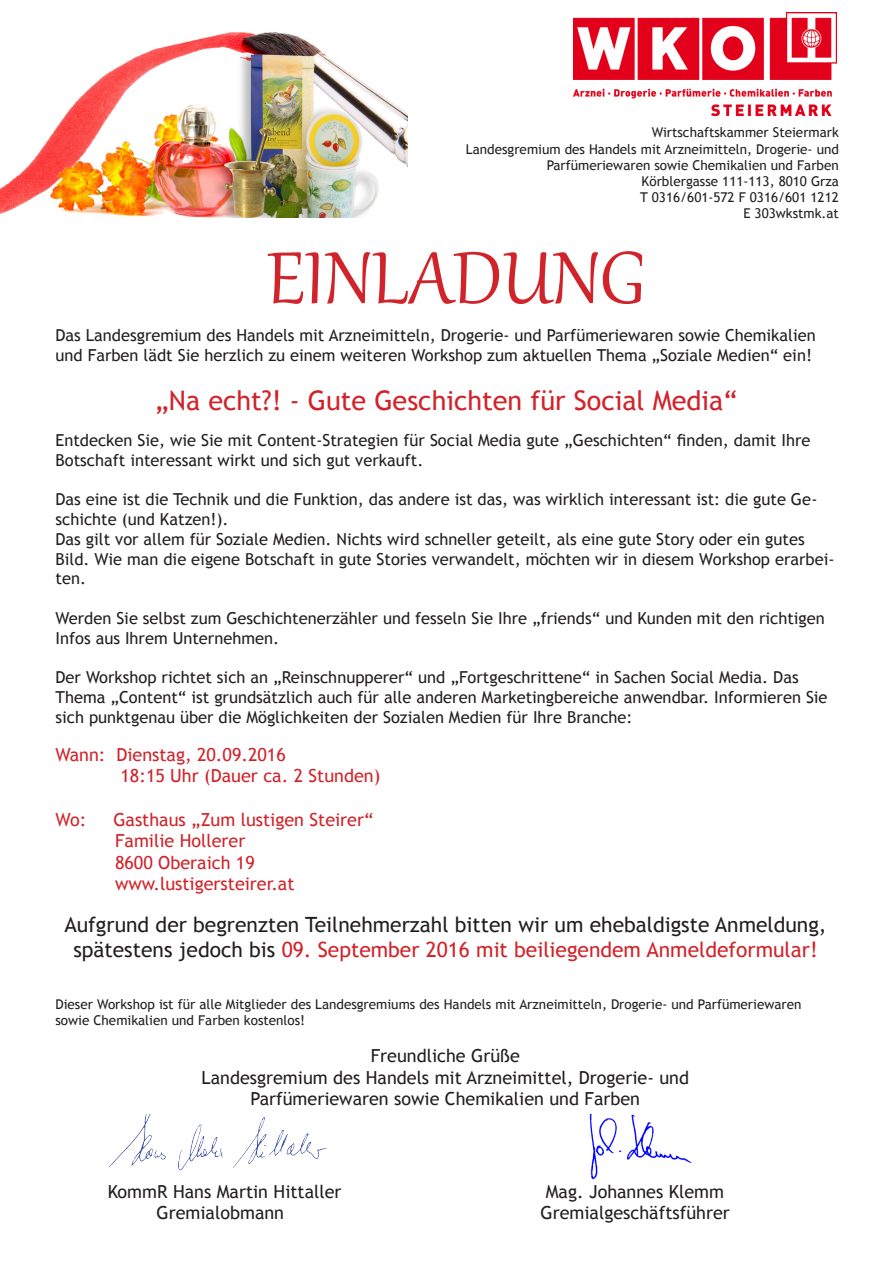
<style>
.page{position:relative;width:893px;height:1263px;background:#fff}
.page>*{position:absolute;margin:0;border:0;box-sizing:border-box;transform-origin:0 0}
.t1{font:90px "Gabriola";color:#d1232a}
.t2{font:27px "Trebuchet MS";color:#d1232a}
.t3{font:21px "Trebuchet MS";color:#231f20}
.t4{font:21px "Trebuchet MS";color:#d1232a}
.t5{font:18px "Trebuchet MS";color:#231f20}
.t6{font:18px "Trebuchet MS";color:#d1232a}
.t7{font:16.5px/19.8px "Trebuchet MS";color:#231f20}
.t8{font:13.5px/16.2px "Trebuchet MS";color:#231f20}
.s1{color:#231f20}
</style>
<div class="page">
<img style="left:574px;top:13px;width:263px;height:103px">
<img style="left:0;top:32px;width:408px;height:185px">
<img style="left:589px;top:1115px;width:103px;height:65px">
<img style="left:110px;top:1115px;width:217px;height:56px">
<p class="t8" style="left:652px;top:125px;width:189px">Wirtschaftskammer Steiermark</p>
<p class="t8" style="left:466px;top:141px;width:374px">Landesgremium des Handels mit Arzneimitteln, Drogerie- und</p>
<p class="t8" style="left:547px;top:157px;width:294px">Parfümeriewaren sowie Chemikalien und Farben</p>
<p class="t8" style="left:642px;top:173px;width:199px">Körblergasse 111-113, 8010 Grza</p>
<p class="t8" style="left:640px;top:190px;width:200px">T 0316/601-572 F 0316/601 1212</p>
<p class="t8" style="left:743px;top:206px;width:97px">E 303wkstmk.at</p>
<p class="t1" style="left:267px;top:219px;width:380px">EINLADUNG</p>
<p class="t7" style="left:56px;top:326px;width:762px">Das Landesgremium des Handels mit Arzneimitteln, Drogerie- und Parfümeriewaren sowie Chemikalien und Farben lädt Sie herzlich zu einem weiteren Workshop zum aktuellen Thema „Soziale Medien“ ein!</p>
<p class="t2" style="left:155px;top:384px;width:584px">„Na echt?! - Gute Geschichten für Social Media“</p>
<p class="t7" style="left:56px;top:430px;width:756px">Entdecken Sie, wie Sie mit Content-Strategien für Social Media gute „Geschichten“ finden, damit Ihre<br>Botschaft interessant wirkt und sich gut verkauft.</p>
<p class="t7" style="left:56px;top:490px;width:763px">Das eine ist die Technik und die Funktion, das andere ist das, was wirklich interessant ist: die gute Ge&shy;schichte (und Katzen!).</p>
<p class="t7" style="left:56px;top:529px;width:781px">Das gilt vor allem für Soziale Medien. Nichts wird schneller geteilt, als eine gute Story oder ein gutes<br>Bild. Wie man die eigene Botschaft in gute Stories verwandelt, möchten wir in diesem Workshop erarbei&shy;ten.</p>
<p class="t7" style="left:56px;top:608px;width:771px">Werden Sie selbst zum Geschichtenerzähler und fesseln Sie Ihre „friends“ und Kunden mit den richtigen<br>Infos aus Ihrem Unternehmen.</p>
<p class="t7" style="left:56px;top:668px;width:745px">Der Workshop richtet sich an „Reinschnupperer“ und „Fortgeschrittene“ in Sachen Social Media. Das</p>
<p class="t7" style="left:56px;top:688px;width:774px">Thema „Content“ ist grundsätzlich auch für alle anderen Marketingbereiche anwendbar. Informieren Sie sich punktgenau über die Möglichkeiten der Sozialen Medien für Ihre Branche:</p>
<p class="t6" style="left:56px;top:744px;width:232px">Wann: Dienstag, 20.09.2016</p>
<p class="t6" style="left:121px;top:765px;width:261px">18:15 Uhr (Dauer ca. 2 Stunden)</p>
<p class="t6" style="left:56px;top:808px;width:32px">Wo:</p>
<p class="t6" style="left:113px;top:808px;width:262px">Gasthaus „Zum lustigen Steirer“</p>
<p class="t6" style="left:115px;top:830px;width:132px">Familie Hollerer</p>
<p class="t6" style="left:115px;top:852px;width:141px">8600 Oberaich 19</p>
<p class="t6" style="left:115px;top:873px;width:181px">www.lustigersteirer.at</p>
<p class="t3" style="left:64px;top:912px;width:764px">Aufgrund der begrenzten Teilnehmerzahl bitten wir um ehebaldigste Anmeldung,</p>
<p class="t4" style="left:73px;top:937px;width:746px"><span class="s1">spätestens jedoch bis</span> 09. September 2016 mit beiliegendem Anmeldeformular!</p>
<p class="t8" style="left:56px;top:996px;width:747px">Dieser Workshop ist für alle Mitglieder des Landesgremiums des Handels mit Arzneimitteln, Drogerie- und Parfümeriewaren sowie Chemikalien und Farben kostenlos!</p>
<p class="t5" style="left:371px;top:1045px;width:150px">Freundliche Grüße</p>
<p class="t5" style="left:202px;top:1067px;width:489px">Landesgremium des Handels mit Arzneimittel, Drogerie- und</p>
<p class="t5" style="left:250px;top:1088px;width:391px">Parfümeriewaren sowie Chemikalien und Farben</p>
<p class="t5" style="left:108px;top:1180px;width:235px">KommR Hans Martin Hittaller</p>
<p class="t5" style="left:546px;top:1180px;width:180px">Mag. Johannes Klemm</p>
<p class="t5" style="left:157px;top:1202px;width:129px">Gremialobmann</p>
<p class="t5" style="left:541px;top:1202px;width:191px">Gremialgeschäftsführer</p>
</div>
